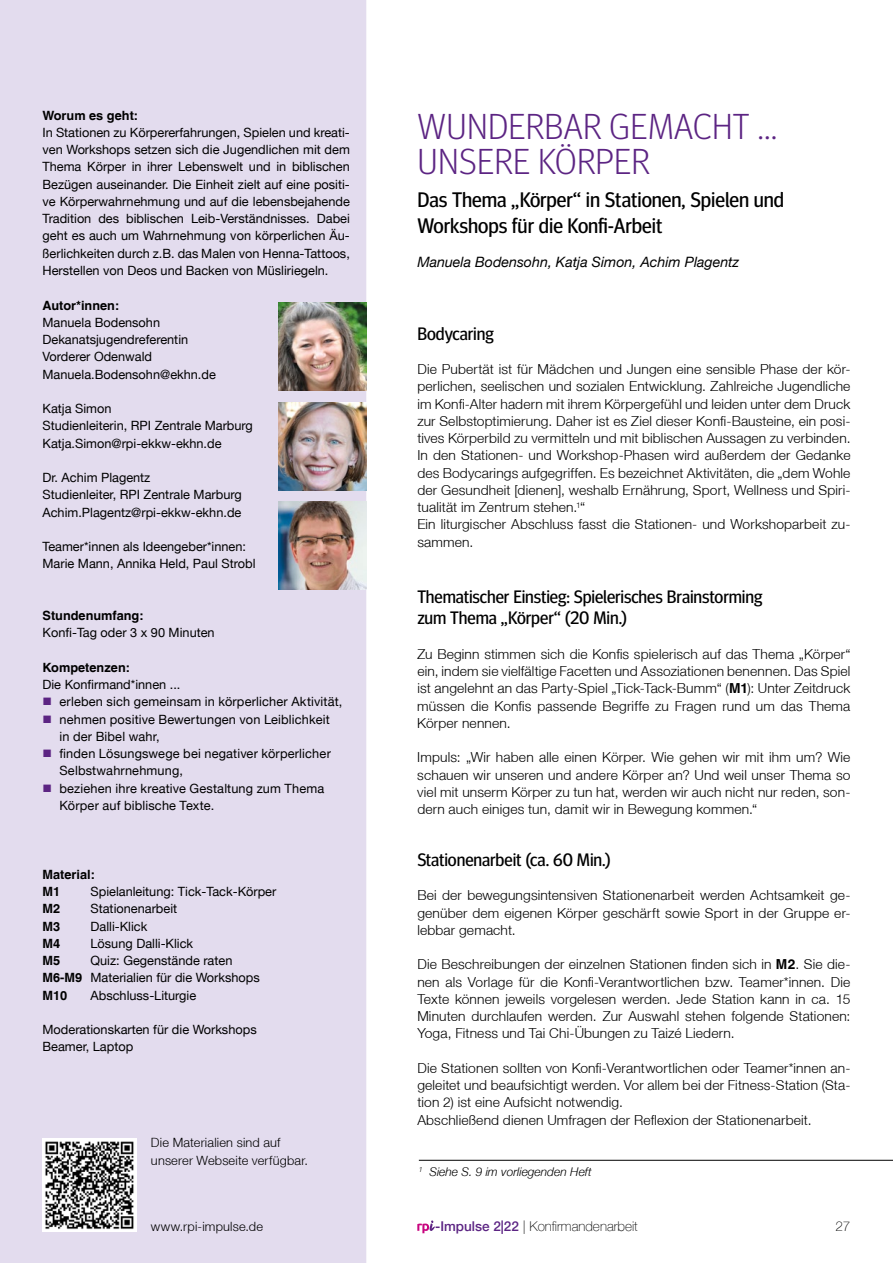
<style>
.page{position:relative;width:893px;height:1263px;background:#fff}
.page>*{position:absolute;margin:0;border:0;box-sizing:border-box;transform-origin:0 0}
.t1{font:300 36px/34.5px "Meta Headline OT";letter-spacing:.01em;color:#5c2483}
.t2{font:21px/25.2px "Meta Headline OT";color:#000}
.t3{font:18px/21.6px "Meta Headline OT";letter-spacing:-.005em;color:#000}
.t4{font:italic 14.25px "Helvetica Neue LT";color:#000}
.t5{font:300 13.8px/17.2px "Helvetica Neue LT";letter-spacing:.01em;color:#000;text-align:justify}
.t6{font:100 13.5px "Helvetica Neue LT";color:#000}
.t7{font:12.75px/17.2px "Helvetica Neue LT";color:#000}
.t8{font:700 12.75px/17.2px "Helvetica LT";color:#000}
.t9{font:300 12.75px/17.2px "Helvetica Neue LT";letter-spacing:.015em;color:#000}
.t10{font:italic 300 12px "Helvetica Neue LT";color:#000}
.s1{color:#5c2483}
.s2{font-family:"Helvetica LT";font-weight:700}
.s3{font-weight:500;color:#5c2483}
</style>
<div class="page">
<div style="left:0;top:0;width:366px;height:1263px;background:#e3dcee"></div>
<img style="left:43px;top:1138px;width:93px;height:94px">
<img style="left:278px;top:302px;width:88px;height:88px">
<img style="left:278px;top:402px;width:88px;height:88px">
<img style="left:278px;top:502px;width:88px;height:87px">
<svg style="left:417px;top:1220px;width:18px;height:13px"></svg>
<hr style="left:419px;top:1160px;width:474px;height:1px;background:#000">
<p class="t8" style="left:43px;top:106px;width:97px">Worum es geht:</p>
<p class="t7" style="left:43px;top:124px;width:309px;text-align:justify">In Stationen zu Körpererfahrungen, Spielen und kreati&shy;ven Workshops setzen sich die Jugendlichen mit dem Thema Körper in ihrer Lebenswelt und in biblischen Bezügen auseinander. Die Einheit zielt auf eine positi&shy;ve Körperwahrnehmung und auf die lebensbejahende Tradition des biblischen Leib-Verständnisses. Dabei geht es auch um Wahrnehmung von körperlichen Äu&shy;ßerlichkeiten durch z.B. das Malen von Henna-Tattoos, Herstellen von Deos und Backen von Müsliriegeln.</p>
<p class="t8" style="left:43px;top:296px;width:78px">Autor*innen:</p>
<p class="t7" style="left:43px;top:313px;width:175px">Manuela Bodensohn<br>Dekanatsjugendreferentin<br>Vorderer Odenwald<br>Manuela.Bodensohn@ekhn.de</p>
<p class="t7" style="left:43px;top:400px;width:212px">Katja Simon<br>Studienleiterin, RPI Zentrale Marburg<br>Katja.Simon@rpi-ekkw-ekhn.de</p>
<p class="t7" style="left:43px;top:469px;width:201px">Dr. Achim Plagentz<br>Studienleiter, RPI Zentrale Marburg<br>Achim.Plagentz@rpi-ekkw-ekhn.de</p>
<p class="t7" style="left:43px;top:538px;width:215px">Teamer*innen als Ideengeber*innen:<br>Marie Mann, Annika Held, Paul Strobl</p>
<p class="t8" style="left:43px;top:607px;width:103px">Stundenumfang:</p>
<p class="t7" style="left:43px;top:624px;width:174px">Konfi-Tag oder 3 x 90 Minuten</p>
<p class="t8" style="left:43px;top:658px;width:89px">Kompetenzen:</p>
<p class="t7" style="left:43px;top:676px;width:139px">Die Konfirmand*innen ...</p>
<p class="t7" style="left:43px;top:693px;width:301px"><span class="s1">■</span> erleben sich gemeinsam in körperlicher Aktivität,</p>
<p class="t7" style="left:60px;top:710px;width:272px;text-indent:-17px"><span class="s1">■</span> nehmen positive Bewertungen von Leiblichkeit in der Bibel wahr,</p>
<p class="t7" style="left:60px;top:745px;width:273px;text-indent:-17px"><span class="s1">■</span> finden Lösungswege bei negativer körperlicher<br>Selbstwahrnehmung,</p>
<p class="t7" style="left:60px;top:779px;width:266px;text-indent:-17px"><span class="s1">■</span> beziehen ihre kreative Gestaltung zum Thema<br>Körper auf biblische Texte.</p>
<p class="t8" style="left:43px;top:865px;width:54px">Material:<br>M1</p>
<p class="t7" style="left:91px;top:883px;width:187px">Spielanleitung: Tick-Tack-Körper</p>
<p class="t8" style="left:43px;top:900px;width:19px">M2</p>
<p class="t7" style="left:91px;top:900px;width:88px">Stationenarbeit</p>
<p class="t8" style="left:43px;top:917px;width:19px">M3</p>
<p class="t7" style="left:91px;top:917px;width:58px">Dalli-Klick</p>
<p class="t8" style="left:43px;top:934px;width:19px">M4</p>
<p class="t7" style="left:91px;top:934px;width:104px">Lösung Dalli-Klick</p>
<p class="t8" style="left:43px;top:952px;width:19px">M5</p>
<p class="t7" style="left:43px;top:952px;width:219px;text-indent:48px">Quiz: Gegenstände raten<br><span class="s2">M6-M9</span> Materialien für die Workshops</p>
<p class="t8" style="left:43px;top:986px;width:26px">M10</p>
<p class="t7" style="left:91px;top:986px;width:107px">Abschluss-Liturgie</p>
<p class="t7" style="left:43px;top:1021px;width:216px">Moderationskarten für die Workshops<br>Beamer, Laptop</p>
<p class="t9" style="left:151px;top:1134px;width:159px">Die Materialien sind auf unserer Webseite verfügbar.</p>
<h1 class="t1" style="left:417px;top:109px;width:361px">WUNDERBAR GEMACHT ...<br>UNSERE KÖRPER</h1>
<h2 class="t2" style="left:417px;top:188px;width:368px">Das Thema „Körper“ in Stationen, Spielen und<br>Workshops für die Konfi-Arbeit</h2>
<p class="t4" style="left:417px;top:253px;width:323px">Manuela Bodensohn, Katja Simon, Achim Plagentz</p>
<h3 class="t3" style="left:417px;top:323px;width:78px">Bodycaring</h3>
<p class="t5" style="left:417px;top:360px;width:435px;text-align:left">Die Pubertät ist für Mädchen und Jungen eine sensible Phase der kör&shy;perlichen, seelischen und sozialen Entwicklung. Zahlreiche Jugendliche im Konfi-Alter hadern mit ihrem Körpergefühl und leiden unter dem Druck zur Selbstoptimierung. Daher ist es Ziel dieser Konfi-Bausteine, ein posi&shy;tives Körperbild zu vermitteln und mit biblischen Aussagen zu verbinden.<br>In den Stationen- und Workshop-Phasen wird außerdem der Gedanke des Bodycarings aufgegriffen. Es bezeichnet Aktivitäten, die „dem Wohle der Gesundheit [dienen], weshalb Ernährung, Sport, Wellness und Spiri&shy;tualität im Zentrum stehen.<sup>1</sup>“<br>Ein liturgischer Abschluss fasst die Stationen- und Workshoparbeit zu&shy;sammen.</p>
<h3 class="t3" style="left:417px;top:586px;width:346px">Thematischer Einstieg: Spielerisches Brainstorming zum Thema „Körper“ (20 Min.)</h3>
<p class="t5" style="left:417px;top:645px;width:435px">Zu Beginn stimmen sich die Konfis spielerisch auf das Thema „Körper“ ein, indem sie vielfältige Facetten und Assoziationen benennen. Das Spiel ist angelehnt an das Party-Spiel „Tick-Tack-Bumm“ (<span class="s2">M1</span>): Unter Zeitdruck müssen die Konfis passende Begriffe zu Fragen rund um das Thema Körper nennen.</p>
<p class="t5" style="left:417px;top:748px;width:435px">Impuls: „Wir haben alle einen Körper. Wie gehen wir mit ihm um? Wie schauen wir unseren und andere Körper an? Und weil unser Thema so viel mit unserm Körper zu tun hat, werden wir auch nicht nur reden, son&shy;dern auch einiges tun, damit wir in Bewegung kommen.“</p>
<h3 class="t3" style="left:417px;top:849px;width:195px">Stationenarbeit (ca. 60 Min.)</h3>
<p class="t5" style="left:417px;top:886px;width:435px">Bei der bewegungsintensiven Stationenarbeit werden Achtsamkeit ge&shy;genüber dem eigenen Körper geschärft sowie Sport in der Gruppe er&shy;lebbar gemacht.</p>
<p class="t5" style="left:417px;top:955px;width:435px">Die Beschreibungen der einzelnen Stationen finden sich in <span class="s2">M2</span>. Sie die&shy;nen als Vorlage für die Konfi-Verantwortlichen bzw. Teamer*innen. Die Texte können jeweils vorgelesen werden. Jede Station kann in ca. 15<br>Minuten durchlaufen werden. Zur Auswahl stehen folgende Stationen:<br>Yoga, Fitness und Tai Chi-Übungen zu Taizé Liedern.</p>
<p class="t5" style="left:417px;top:1059px;width:435px;text-align:left">Die Stationen sollten von Konfi-Verantwortlichen oder Teamer*innen an&shy;geleitet und beaufsichtigt werden. Vor allem bei der Fitness-Station (Sta&shy;tion 2) ist eine Aufsicht notwendig.<br>Abschließend dienen Umfragen der Reflexion der Stationenarbeit.</p>
<p class="t10" style="left:419px;top:1164px;width:174px"><sup>1</sup> Siehe S. 9 im vorliegenden Heft</p>
<p class="t9" style="left:151px;top:1218px;width:114px">www.rpi-impulse.de</p>
<p class="t6" style="left:435px;top:1218px;width:204px"><span class="s3">-Impulse 2|22</span> | Konfirmandenarbeit</p>
<p class="t6" style="left:835px;top:1218px;width:17px">27</p>
</div>
